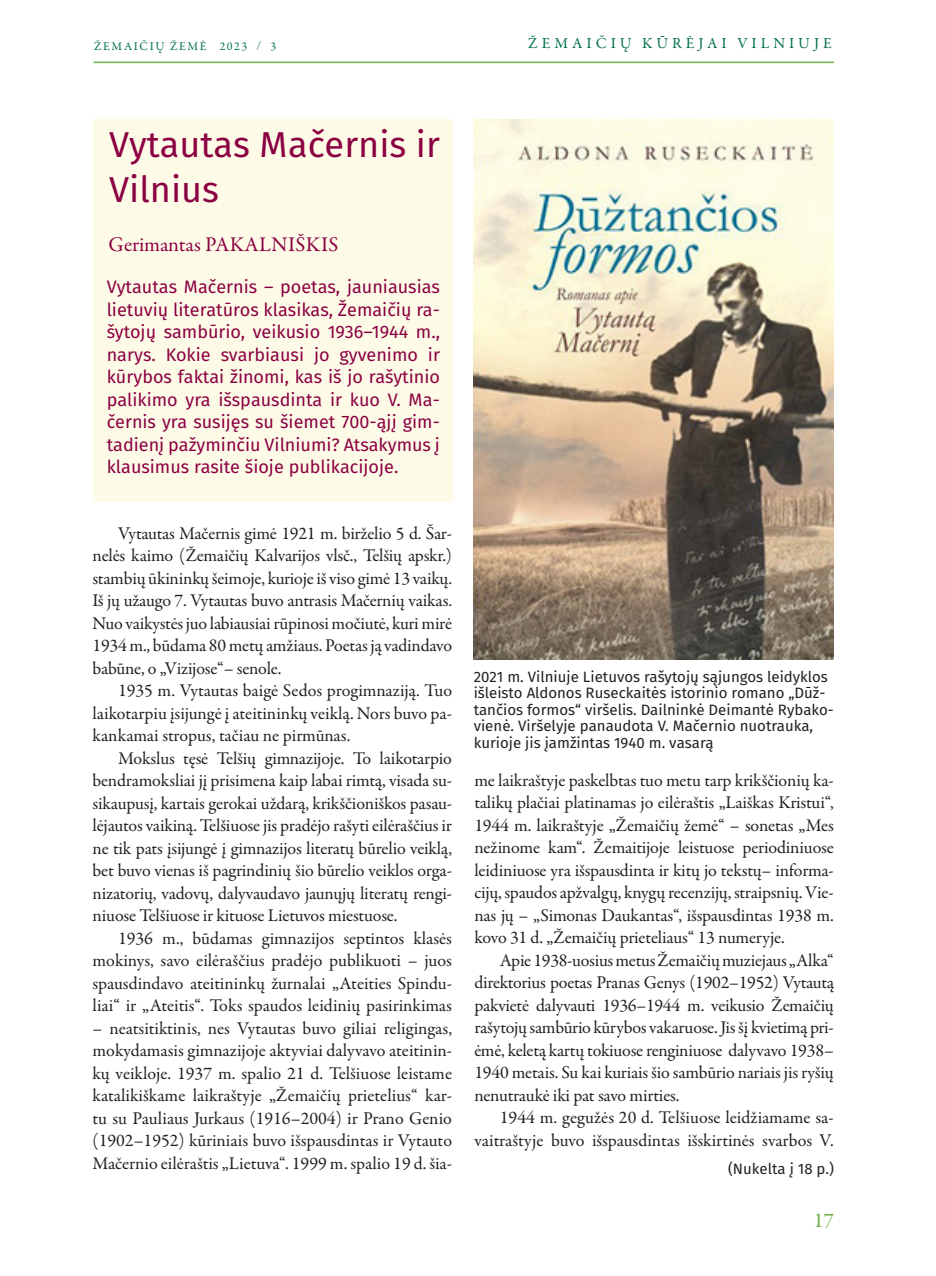
<style>
.page{position:relative;width:936px;height:1276px;background:#fff}
.page>*{position:absolute;margin:0;border:0;box-sizing:border-box;transform-origin:0 0}
.tekstas{font:36px "Fira Sans";color:#8b0042}
.tekstas-2{font:21px "Garamond Premr Pro";letter-spacing:.01em;color:#8b0042}
.t1{font:21px "Garamond Premr Pro";color:#6fb048}
.tekstas-3{font:18px/22.5px "Garamond Premr Pro";letter-spacing:-.01em;color:#231f20;text-align:justify}
.tekstas_izanga{font:18px/22.5px "Fira Sans";color:#8b0042;text-align:justify}
.t2{font:15.45px "Garamond Premr Pro";letter-spacing:.26em;color:#017045}
.parašas{font:15px/16.5px "Fira Sans";color:#231f20}
.nukelta{font:15px "Fira Sans";color:#231f20}
.t3{font:12px "Garamond Premr Pro";letter-spacing:.14em;color:#017045}
</style>
<div class="page">
<hr style="left:94px;top:62px;width:739px;height:1px;background:#6fb048">
<div style="left:94px;top:119px;width:359px;height:383px;background:#fdfae7"></div>
<img style="left:473px;top:119px;width:360px;height:540px">
<p class="t3" style="left:94px;top:39px;width:184px">ŽEMAIČIŲ ŽEMĖ 2023 / 3</p>
<p class="t2" style="left:528px;top:34px;width:305px">ŽEMAIČIŲ KŪRĖJAI VILNIUJE</p>
<p class="tekstas" style="left:109px;top:119px;width:332px">Vytautas Mačernis ir</p>
<p class="tekstas" style="left:109px;top:164px;width:111px">Vilnius</p>
<p class="tekstas-2" style="left:109px;top:231px;width:231px">Gerimantas PAKALNIŠKIS</p>
<p class="tekstas_izanga" style="left:107px;top:277px;width:335px">Vytautas Mačernis – poetas, jauniausias lietuvių literatūros klasikas, Žemaičių ra&shy;šytojų sambūrio, veikusio 1936–1944 m., narys. Kokie svarbiausi jo gyvenimo ir kūrybos faktai žinomi, kas iš jo rašytinio palikimo yra išspausdinta ir kuo V. Ma&shy;černis yra susijęs su šiemet 700-ąjį gim&shy;tadienį pažyminčiu Vilniumi? Atsakymus į klausimus rasite šioje publikacijoje.</p>
<p class="tekstas-3" style="left:92px;top:522px;width:361px;text-indent:26px">Vytautas Mačernis gimė 1921 m. birželio 5 d. Šar&shy;nelės kaimo (Žemaičių Kalvarijos vlsč., Telšių apskr.) stambių ūkininkų šeimoje, kurioje iš viso gimė 13 vaikų.<br>Iš jų užaugo 7. Vytautas buvo antrasis Mačernių vaikas.<br>Nuo vaikystės juo labiausiai rūpinosi močiutė, kuri mirė 1934 m., būdama 80 metų amžiaus. Poetas ją vadindavo babūne, o „Vizijose“– senole.</p>
<p class="tekstas-3" style="left:92px;top:680px;width:361px;text-indent:26px">1935 m. Vytautas baigė Sedos progimnaziją. Tuo laikotarpiu įsijungė į ateitininkų veiklą. Nors buvo pa&shy;kankamai stropus, tačiau ne pirmūnas.</p>
<p class="tekstas-3" style="left:92px;top:747px;width:361px;text-indent:26px">Mokslus tęsė Telšių gimnazijoje. To laikotarpio bendramoksliai jį prisimena kaip labai rimtą, visada su&shy;sikaupusį, kartais gerokai uždarą, krikščioniškos pasau&shy;lėjautos vaikiną. Telšiuose jis pradėjo rašyti eilėraščius ir ne tik pats įsijungė į gimnazijos literatų būrelio veiklą, bet buvo vienas iš pagrindinių šio būrelio veiklos orga&shy;nizatorių, vadovų, dalyvaudavo jaunųjų literatų rengi&shy;niuose Telšiuose ir kituose Lietuvos miestuose.</p>
<p class="tekstas-3" style="left:92px;top:927px;width:361px;text-indent:26px">1936 m., būdamas gimnazijos septintos klasės mokinys, savo eilėraščius pradėjo publikuoti – juos spausdindavo ateitininkų žurnalai „Ateities Spindu&shy;liai“ ir „Ateitis“. Toks spaudos leidinių pasirinkimas</p>
<p class="tekstas-3" style="left:92px;top:1017px;width:361px">– neatsitiktinis, nes Vytautas buvo giliai religingas, mokydamasis gimnazijoje aktyviai dalyvavo ateitinin&shy;kų veikloje. 1937 m. spalio 21 d. Telšiuose leistame katalikiškame laikraštyje „Žemaičių prietelius“ kar&shy;tu su Pauliaus Jurkaus (1916–2004) ir Prano Genio (1902–1952) kūriniais buvo išspausdintas ir Vytauto Mačernio eilėraštis „Lietuva“. 1999 m. spalio 19 d. šia-</p>
<p class="parašas" style="left:473px;top:669px;width:356px">2021 m. Vilniuje Lietuvos rašytojų sąjungos leidyklos išleisto Aldonos Ruseckaitės istorinio romano „Dūž-</p>
<p class="parašas" style="left:473px;top:702px;width:361px">tančios formos“ viršelis. Dailninkė Deimantė Rybako&shy;vienė. Viršelyje panaudota V. Mačernio nuotrauka, kurioje jis įamžintas 1940 m. vasarą</p>
<p class="tekstas-3" style="left:474px;top:769px;width:361px">me laikraštyje paskelbtas tuo metu tarp krikščionių ka&shy;talikų plačiai platinamas jo eilėraštis „Laiškas Kristui“, 1944 m. laikraštyje „Žemaičių žemė“ – sonetas „Mes nežinome kam“. Žemaitijoje leistuose periodiniuose leidiniuose yra išspausdinta ir kitų jo tekstų– informa&shy;cijų, spaudos apžvalgų, knygų recenzijų, straipsnių. Vie&shy;nas jų – „Simonas Daukantas“, išspausdintas 1938 m. kovo 31 d. „Žemaičių prieteliaus“ 13 numeryje.</p>
<p class="tekstas-3" style="left:474px;top:949px;width:361px;text-indent:26px">Apie 1938-uosius metus Žemaičių muziejaus „Alka“ direktorius poetas Pranas Genys (1902–1952) Vytautą pakvietė dalyvauti 1936–1944 m. veikusio Žemaičių rašytojų sambūrio kūrybos vakaruose. Jis šį kvietimą pri&shy;ėmė, keletą kartų tokiuose renginiuose dalyvavo 1938– 1940 metais. Su kai kuriais šio sambūrio nariais jis ryšių nenutraukė iki pat savo mirties.</p>
<p class="tekstas-3" style="left:474px;top:1107px;width:361px;text-align:right">1944 m. gegužės 20 d. Telšiuose leidžiamame sa&shy;vaitraštyje buvo išspausdintas išskirtinės svarbos V.</p>
<p class="nukelta" style="left:728px;top:1158px;width:107px">(Nukelta į 18 p.)</p>
<p class="t1" style="left:813px;top:1208px;width:22px">17</p>
</div>
